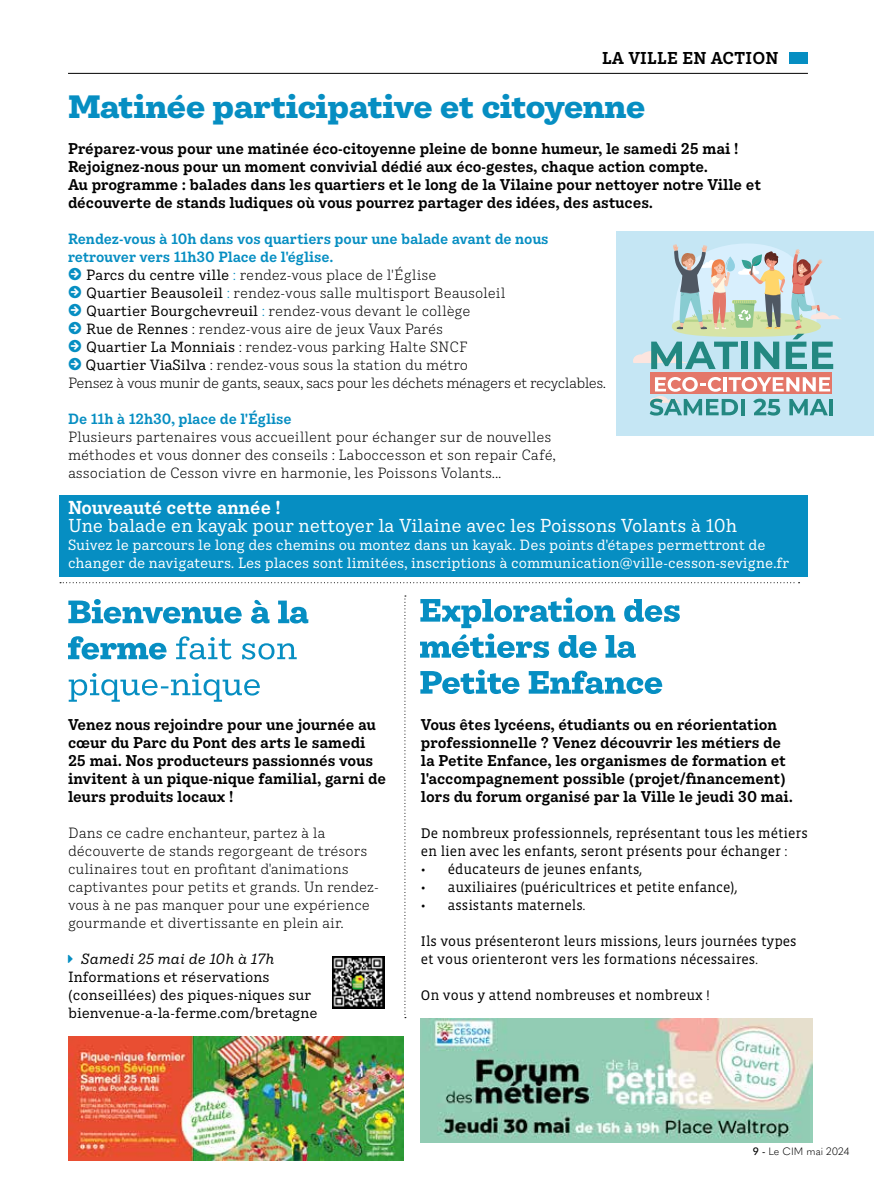
<style>
.page{position:relative;width:893px;height:1191px;background:#fff}
.page>*{position:absolute;margin:0;border:0;box-sizing:border-box;transform-origin:0 0}
.t1{font:700 31.05px "Ivy Style TW";letter-spacing:-.03em;color:#068ec2;scale:1.11 1}
.t2{font:18px "Ivy Style TW";letter-spacing:-.015em;color:#fff}
.t3{font:600 18px "Ivy Style TW";letter-spacing:-.02em;color:#fff}
.t4{font:600 16.5px "Ivy Style TW";letter-spacing:.01em;color:#000}
.t5{font:600 15px/18px "Ivy Style TW";letter-spacing:-.01em;color:#000}
.t6{font:300 14.25px/18px "Ivy Style TW";letter-spacing:-.01em;color:#000}
.t7{font:14.25px/18px "Vista Slab OTCE";color:#000}
.t8{font:14.25px/18px "Ivy Style TW";color:#fff}
.t9{font:300 14.25px/18px "Ivy Style TW";letter-spacing:-.03em;color:#000}
.t10{font:600 14.25px/18px "Ivy Style TW";letter-spacing:-.01em;color:#068ec2}
.t11{font:14.25px/18px "Ivy Style TW";color:#000}
.t12{font:italic 14.25px "Ivy Style TW";color:#000}
.t13{font:300 10.5px "Quasimoda";color:#000}
.s1{font-family:"Klavika";font-weight:700;font-size:18px;color:#068ec2}
.s2{font-weight:400}
.s3{color:#068ec2}
.s4{font-weight:500}
</style>
<div class="page">
<div style="left:790px;top:52px;width:18px;height:12px;background:#068ec2"></div>
<hr style="left:68px;top:73px;width:740px;height:1px;background:#000">
<svg style="left:69px;top:673px;width:191px;height:28px"></svg>
<svg style="left:68px;top:636px;width:229px;height:23px"></svg>
<svg style="left:68px;top:599px;width:240px;height:24px"></svg>
<svg style="left:60px;top:582px;width:740px;height:1px"></svg>
<svg style="left:404px;top:595px;width:2px;height:423px"></svg>
<img style="left:421px;top:1018px;width:391px;height:124px">
<img style="left:68px;top:1036px;width:336px;height:124px">
<img style="left:332px;top:956px;width:53px;height:52px">
<div style="left:60px;top:495px;width:748px;height:81px;background:#068ec2"></div>
<svg style="left:420px;top:669px;width:242px;height:25px"></svg>
<svg style="left:420px;top:597px;width:260px;height:61px"></svg>
<div style="left:617px;top:231px;width:257px;height:205px;background:#c5e6f4"></div>
<hr style="left:829px;top:399px;width:4px;height:16px;background:#238881">
<div style="left:650px;top:372px;width:182px;height:22px;background:#e47769"></div>
<svg style="left:650px;top:377px;width:180px;height:38px"></svg>
<svg style="left:633px;top:244px;width:208px;height:125px"></svg>
<p class="t4" style="left:602px;top:45px;width:178px">LA VILLE EN ACTION</p>
<h1 class="t1" style="left:68px;top:81px;width:522px">Matinée participative et citoyenne</h1>
<p class="t5" style="left:68px;top:138px;width:695px">Préparez-vous pour une matinée éco-citoyenne pleine de bonne humeur, le samedi 25 mai !<br>Rejoignez-nous pour un moment convivial dédié aux éco-gestes, chaque action compte.<br>Au programme : balades dans les quartiers et le long de la Vilaine pour nettoyer notre Ville et découverte de stands ludiques où vous pourrez partager des idées, des astuces.</p>
<p class="t10" style="left:68px;top:229px;width:482px">Rendez-vous à 10h dans vos quartiers pour une balade avant de nous retrouver vers 11h30 Place de l'église.</p>
<p class="t6" style="left:68px;top:265px;width:370px"><span class="s1">•</span> <span class="s2">Parcs du centre ville</span> <span class="s3">:</span> rendez-vous place de l'Église</p>
<p class="t6" style="left:68px;top:283px;width:439px"><span class="s1">•</span> <span class="s2">Quartier Beausoleil</span> <span class="s3">:</span> rendez-vous salle multisport Beausoleil</p>
<p class="t6" style="left:68px;top:301px;width:404px"><span class="s1">•</span> <span class="s2">Quartier Bourgchevreuil</span> <span class="s3">:</span> rendez-vous devant le collège</p>
<p class="t6" style="left:68px;top:319px;width:377px"><span class="s1">•</span> <span class="s2">Rue de Rennes</span> : rendez-vous aire de jeux Vaux Parés</p>
<p class="t6" style="left:68px;top:337px;width:401px"><span class="s1">•</span> <span class="s2">Quartier La Monniais</span> : rendez-vous parking Halte SNCF</p>
<p class="t9" style="left:68px;top:355px;width:540px"><span class="s1">•</span> <span class="s2">Quartier ViaSilva</span> : rendez-vous sous la station du métro<br>Pensez à vous munir de gants, seaux, sacs pour les déchets ménagers et recyclables.</p>
<p class="t10" style="left:68px;top:409px;width:225px">De 11h à 12h30, place de l'Église</p>
<p class="t6" style="left:68px;top:427px;width:489px">Plusieurs partenaires vous accueillent pour échanger sur de nouvelles méthodes et vous donner des conseils : Laboccesson et son repair Café, association de Cesson vivre en harmonie, les Poissons Volants...</p>
<p class="t3" style="left:68px;top:493px;width:214px">Nouveauté cette année !</p>
<p class="t2" style="left:68px;top:512px;width:671px">Une balade en kayak pour nettoyer la Vilaine avec les Poissons Volants à 10h</p>
<p class="t8" style="left:68px;top:535px;width:723px">Suivez le parcours le long des chemins ou montez dans un kayak. Des points d'étapes permettront de changer de navigateurs. Les places sont limitées, inscriptions à communication@ville-cesson-sevigne.fr</p>
<p class="t5" style="left:68px;top:714px;width:320px">Venez nous rejoindre pour une journée au cœur du Parc du Pont des arts le samedi 25 mai. Nos producteurs passionnés vous invitent à un pique-nique familial, garni de leurs produits locaux !</p>
<p class="t6" style="left:68px;top:823px;width:312px">Dans ce cadre enchanteur, partez à la découverte de stands regorgeant de trésors culinaires tout en profitant d'animations captivantes pour petits et grands. Un rendez&shy;vous à ne pas manquer pour une expérience gourmande et divertissante en plein air.</p>
<p class="t12" style="left:81px;top:948px;width:195px">Samedi 25 mai de 10h à 17h</p>
<p class="t11" style="left:68px;top:967px;width:251px">Informations et réservations (conseillées) des piques-niques sur bienvenue-a-la-ferme.com/bretagne</p>
<p class="t5" style="left:421px;top:714px;width:374px">Vous êtes lycéens, étudiants ou en réorientation professionnelle ? Venez découvrir les métiers de la Petite Enfance, les organismes de formation et l'accompagnement possible (projet/financement) lors du forum organisé par la Ville le jeudi 30 mai.</p>
<p class="t7" style="left:421px;top:824px;width:388px">De nombreux professionnels, représentant tous les métiers en lien avec les enfants, seront présents pour échanger :</p>
<p class="t7" style="left:421px;top:860px;width:223px">• éducateurs de jeunes enfants,</p>
<p class="t7" style="left:421px;top:878px;width:318px">• auxiliaires (puéricultrices et petite enfance),</p>
<p class="t7" style="left:421px;top:896px;width:166px">• assistants maternels.</p>
<p class="t7" style="left:421px;top:932px;width:377px">Ils vous présenteront leurs missions, leurs journées types et vous orienteront vers les formations nécessaires.</p>
<p class="t7" style="left:421px;top:986px;width:291px">On vous y attend nombreuses et nombreux !</p>
<p class="t13" style="left:753px;top:1143px;width:98px"><span class="s4">9 -</span> Le CIM mai 2024</p>
</div>
